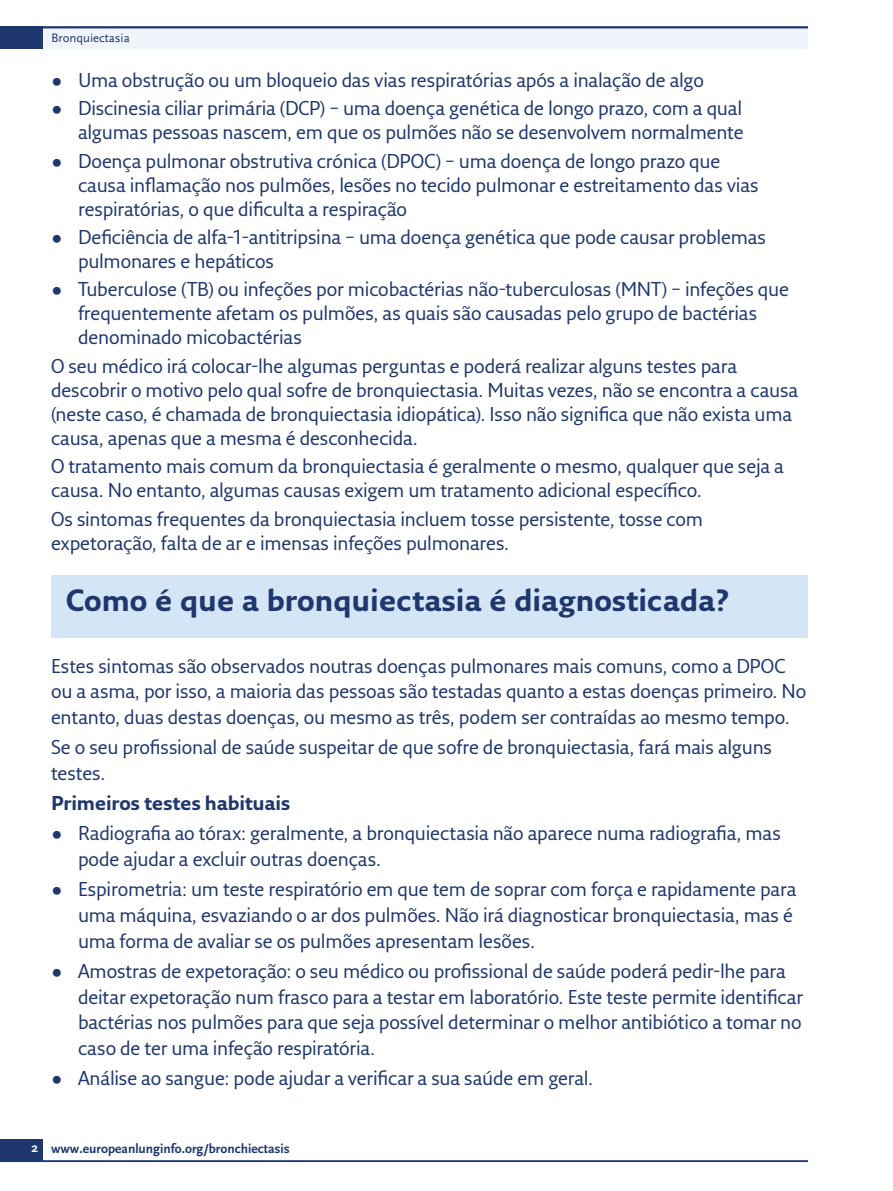
<style>
.page{position:relative;width:893px;height:1191px;background:#fff}
.page>*{position:absolute;margin:0;border:0;box-sizing:border-box;transform-origin:0 0}
.t1{font:700 30px "Fresco Sans Pro";color:#1e376d}
.H___B-head{font:19.5px/24px "Fresco Sans Pro";letter-spacing:-.01em;color:#1e376d}
.H___B-head-2{font:700 19.5px "Fresco Sans Pro";letter-spacing:-.01em;color:#1e376d}
.t2{font:700 13.5px "Scala Sans";color:#1e376d}
.t3{font:12.75px "Scala Sans";color:#1e376d}
.s1{color:#fff}
</style>
<div class="page">
<div style="left:0;top:26px;width:808px;height:23px;background:#eff5fb"></div>
<div style="left:0;top:1138px;width:43px;height:23px;background:#1e376d"></div>
<div style="left:0;top:26px;width:43px;height:23px;background:#1e376d"></div>
<hr style="left:0;top:1160px;width:808px;height:2px;background:#1e376d">
<hr style="left:0;top:26px;width:808px;height:2px;background:#1e376d">
<div style="left:51px;top:575px;width:757px;height:63px;background:#d4e5f5"></div>
<p class="t3" style="left:51px;top:31px;width:80px">Bronquiectasia</p>
<p class="H___B-head" style="left:51px;top:68px;width:654px">• Uma obstrução ou um bloqueio das vias respiratórias após a inalação de algo</p>
<p class="H___B-head" style="left:51px;top:96px;width:694px;text-align:right">• Discinesia ciliar primária (DCP) – uma doença genética de longo prazo, com a qual algumas pessoas nascem, em que os pulmões não se desenvolvem normalmente</p>
<p class="H___B-head" style="left:78px;top:148px;width:682px;text-indent:-27px">• Doença pulmonar obstrutiva crónica (DPOC) – uma doença de longo prazo que causa inflamação nos pulmões, lesões no tecido pulmonar e estreitamento das vias respiratórias, o que dificulta a respiração</p>
<p class="H___B-head" style="left:78px;top:225px;width:690px;text-indent:-27px">• Deficiência de alfa-1-antitripsina – uma doença genética que pode causar problemas pulmonares e hepáticos</p>
<p class="H___B-head" style="left:78px;top:277px;width:712px;text-indent:-27px">• Tuberculose (TB) ou infeções por micobactérias não-tuberculosas (MNT) – infeções que frequentemente afetam os pulmões, as quais são causadas pelo grupo de bactérias denominado micobactérias</p>
<p class="H___B-head" style="left:51px;top:353px;width:749px">O seu médico irá colocar-lhe algumas perguntas e poderá realizar alguns testes para descobrir o motivo pelo qual sofre de bronquiectasia. Muitas vezes, não se encontra a causa (neste caso, é chamada de bronquiectasia idiopática). Isso não significa que não exista uma causa, apenas que a mesma é desconhecida.</p>
<p class="H___B-head" style="left:51px;top:454px;width:734px">O tratamento mais comum da bronquiectasia é geralmente o mesmo, qualquer que seja a causa. No entanto, algumas causas exigem um tratamento adicional específico.</p>
<p class="H___B-head" style="left:51px;top:506px;width:654px">Os sintomas frequentes da bronquiectasia incluem tosse persistente, tosse com expetoração, falta de ar e imensas infeções pulmonares.</p>
<p class="t1" style="left:66px;top:582px;width:665px">Como é que a bronquiectasia é diagnosticada?</p>
<p class="H___B-head" style="left:51px;top:652px;width:757px;line-height:25.8px">Estes sintomas são observados noutras doenças pulmonares mais comuns, como a DPOC ou a asma, por isso, a maioria das pessoas são testadas quanto a estas doenças primeiro. No entanto, duas destas doenças, ou mesmo as três, podem ser contraídas ao mesmo tempo.</p>
<p class="H___B-head" style="left:51px;top:734px;width:723px;line-height:25.8px">Se o seu profissional de saúde suspeitar de que sofre de bronquiectasia, fará mais alguns testes.</p>
<p class="H___B-head-2" style="left:51px;top:791px;width:241px">Primeiros testes habituais</p>
<p class="H___B-head" style="left:78px;top:820px;width:704px;line-height:25.8px;text-indent:-27px">• Radiografia ao tórax: geralmente, a bronquiectasia não aparece numa radiografia, mas pode ajudar a excluir outras doenças.</p>
<p class="H___B-head" style="left:78px;top:875px;width:720px;line-height:25.8px;text-indent:-27px">• Espirometria: um teste respiratório em que tem de soprar com força e rapidamente para uma máquina, esvaziando o ar dos pulmões. Não irá diagnosticar bronquiectasia, mas é uma forma de avaliar se os pulmões apresentam lesões.</p>
<p class="H___B-head" style="left:78px;top:957px;width:726px;line-height:25.8px;text-indent:-27px">• Amostras de expetoração: o seu médico ou profissional de saúde poderá pedir-lhe para deitar expetoração num frasco para a testar em laboratório. Este teste permite identificar bactérias nos pulmões para que seja possível determinar o melhor antibiótico a tomar no caso de ter uma infeção respiratória.</p>
<p class="H___B-head" style="left:51px;top:1066px;width:544px">• Análise ao sangue: pode ajudar a verificar a sua saúde em geral.</p>
<p class="t2" style="left:32px;top:1141px;width:260px"><span class="s1">2</span> www.europeanlunginfo.org/bronchiectasis</p>
</div>
